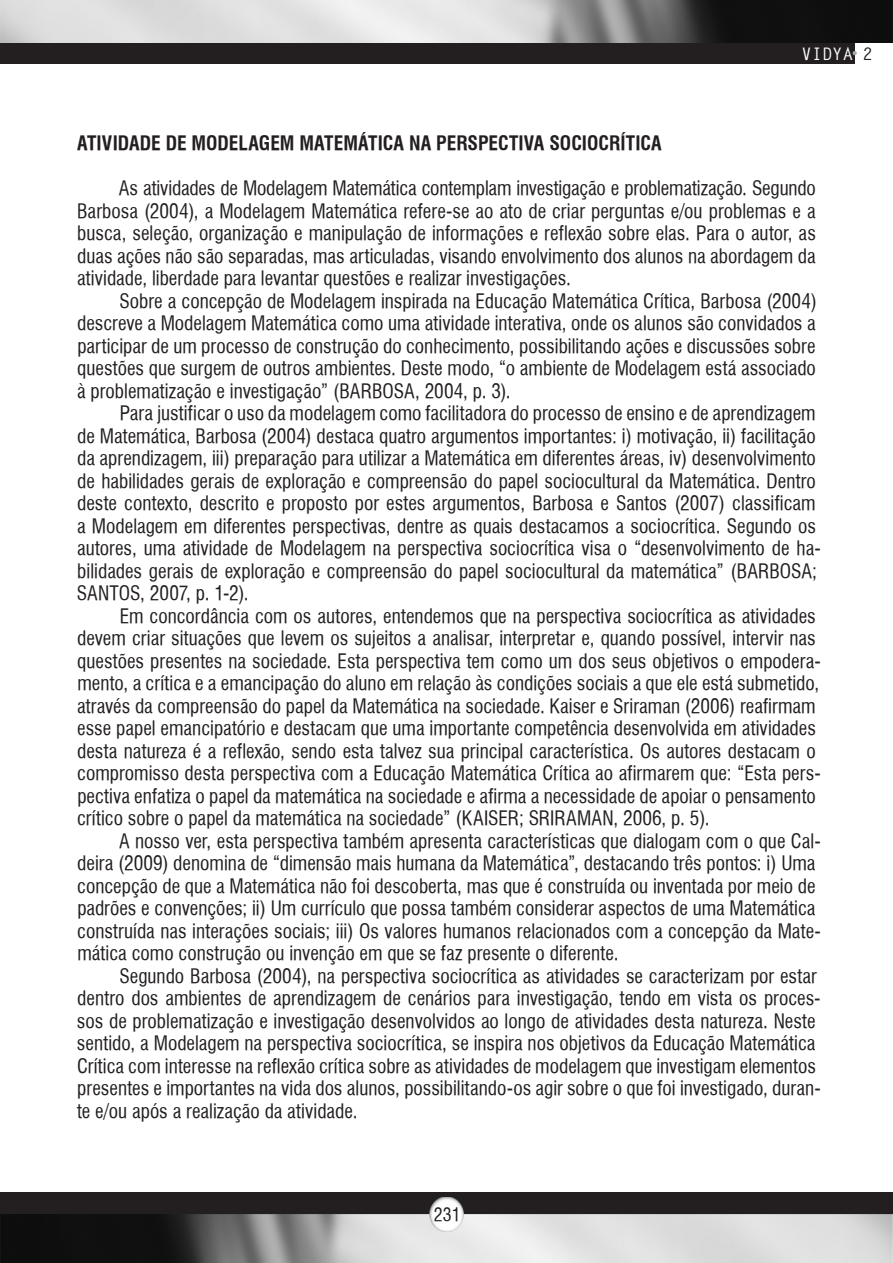
<style>
.page{position:relative;width:893px;height:1263px;background:#fff}
.page>*{position:absolute;margin:0;border:0;box-sizing:border-box;transform-origin:0 0}
.t1{font:19.5px/22.5px "Halvett Condensed";color:#231f20}
.t2{font:700 condensed 19.5px "Halvett";color:#231f20}
.t3{font:18px "Halvett Condensed";color:#231f20}
.t4{font:700 17.25px "Letter Gothic Std";color:#fff}
.s1{color:#231f20}
</style>
<div class="page">
<div style="left:0;top:0;width:855px;height:64px;background:#231f20"></div>
<img style="left:0;top:0;width:893px;height:43px">
<svg style="left:853px;top:51px;width:4px;height:4px"></svg>
<div style="left:0;top:1193px;width:893px;height:70px;background:#231f20"></div>
<img style="left:0;top:1214px;width:893px;height:49px">
<img style="left:429px;top:1197px;width:34px;height:34px">
<p class="t4" style="left:801px;top:44px;width:73px">VIDYA <span class="s1">2</span></p>
<p class="t2" style="left:77px;top:132px;width:586px">ATIVIDADE DE MODELAGEM MATEMÁTICA NA PERSPECTIVA SOCIOCRÍTICA</p>
<p class="t1" style="left:77px;top:177px;width:740px;text-align:justify;text-indent:42px">As atividades de Modelagem Matemática contemplam investigação e problematização. Segundo Barbosa (2004), a Modelagem Matemática refere-se ao ato de criar perguntas e/ou problemas e a busca, seleção, organização e manipulação de informações e reflexão sobre elas. Para o autor, as duas ações não são separadas, mas articuladas, visando envolvimento dos alunos na abordagem da atividade, liberdade para levantar questões e realizar investigações.</p>
<p class="t1" style="left:77px;top:290px;width:741px;text-align:justify;text-indent:42px">Sobre a concepção de Modelagem inspirada na Educação Matemática Crítica, Barbosa (2004) descreve a Modelagem Matemática como uma atividade interativa, onde os alunos são convidados a participar de um processo de construção do conhecimento, possibilitando ações e discussões sobre questões que surgem de outros ambientes. Deste modo, “o ambiente de Modelagem está associado à problematização e investigação” (BARBOSA, 2004, p. 3).</p>
<p class="t1" style="left:77px;top:402px;width:745px;text-indent:43px">Para justificar o uso da modelagem como facilitadora do processo de ensino e de aprendizagem de Matemática, Barbosa (2004) destaca quatro argumentos importantes: i) motivação, ii) facilitação da aprendizagem, iii) preparação para utilizar a Matemática em diferentes áreas, iv) desenvolvimento de habilidades gerais de exploração e compreensão do papel sociocultural da Matemática. Dentro deste contexto, descrito e proposto por estes argumentos, Barbosa e Santos (2007) classificam a Modelagem em diferentes perspectivas, dentre as quais destacamos a sociocrítica. Segundo os autores, uma atividade de Modelagem na perspectiva sociocrítica visa o “desenvolvimento de ha&shy;bilidades gerais de exploração e compreensão do papel sociocultural da matemática” (BARBOSA; SANTOS, 2007, p. 1-2).</p>
<p class="t1" style="left:77px;top:605px;width:745px;text-indent:43px">Em concordância com os autores, entendemos que na perspectiva sociocrítica as atividades devem criar situações que levem os sujeitos a analisar, interpretar e, quando possível, intervir nas questões presentes na sociedade. Esta perspectiva tem como um dos seus objetivos o empodera&shy;mento, a crítica e a emancipação do aluno em relação às condições sociais a que ele está submetido, através da compreensão do papel da Matemática na sociedade. Kaiser e Sriraman (2006) reafirmam esse papel emancipatório e destacam que uma importante competência desenvolvida em atividades desta natureza é a reflexão, sendo esta talvez sua principal característica. Os autores destacam o compromisso desta perspectiva com a Educação Matemática Crítica ao afirmarem que: “Esta pers&shy;pectiva enfatiza o papel da matemática na sociedade e afirma a necessidade de apoiar o pensamento crítico sobre o papel da matemática na sociedade” (KAISER; SRIRAMAN, 2006, p. 5).</p>
<p class="t1" style="left:77px;top:830px;width:745px;text-indent:42px">A nosso ver, esta perspectiva também apresenta características que dialogam com o que Cal&shy;deira (2009) denomina de “dimensão mais humana da Matemática”, destacando três pontos: i) Uma concepção de que a Matemática não foi descoberta, mas que é construída ou inventada por meio de padrões e convenções; ii) Um currículo que possa também considerar aspectos de uma Matemática construída nas interações sociais; iii) Os valores humanos relacionados com a concepção da Mate&shy;mática como construção ou invenção em que se faz presente o diferente.</p>
<p class="t1" style="left:77px;top:965px;width:745px;text-indent:42px">Segundo Barbosa (2004), na perspectiva sociocrítica as atividades se caracterizam por estar dentro dos ambientes de aprendizagem de cenários para investigação, tendo em vista os proces&shy;sos de problematização e investigação desenvolvidos ao longo de atividades desta natureza. Neste sentido, a Modelagem na perspectiva sociocrítica, se inspira nos objetivos da Educação Matemática Crítica com interesse na reflexão crítica sobre as atividades de modelagem que investigam elementos presentes e importantes na vida dos alunos, possibilitando-os agir sobre o que foi investigado, duran&shy;te e/ou após a realização da atividade.</p>
<p class="t3" style="left:434px;top:1205px;width:28px">231</p>
</div>
